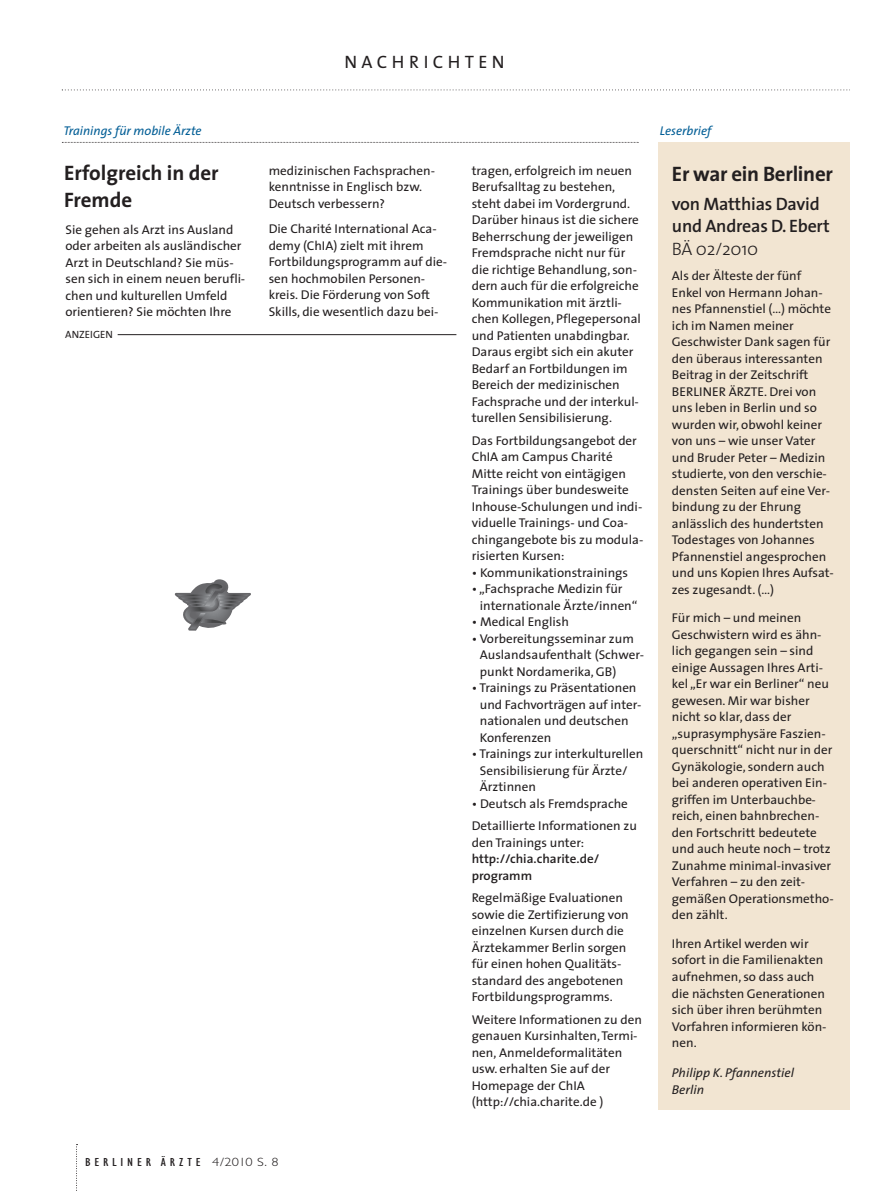
<style>
.page{position:relative;width:893px;height:1191px;background:#fff}
.page>*{position:absolute;margin:0;border:0;box-sizing:border-box;transform-origin:0 0}
.t1{font:700 21px/27px "The Sans";letter-spacing:-.01em;color:#231f20}
.t2{font:600 18px/22.5px "The Sans";letter-spacing:-.015em;color:#231f20}
.t3{font:18px "The Sans";letter-spacing:.245em;color:#231f20}
.t4{font:12.75px/16.5px "The Sans";color:#231f20}
.t5{font:600 12.75px/16.5px "The Sans";color:#231f20}
.t6{font:italic 12.75px "The Sans";color:#005d95}
.t7{font:italic 12.75px/16.5px "The Sans";color:#231f20}
.t8{font:condensed 12px "Gill Sans";letter-spacing:.18em;color:#231f20;scale:1.2 1}
.t9{font:condensed 12px "Gill Sans";letter-spacing:.265em;color:#231f20;scale:1.2 1}
.t10{font:10.5px "The Sans";color:#231f20}
.s1{font-weight:400}
.s2{font-weight:300}
.s3{font-weight:300;font-stretch:normal}
</style>
<div class="page">
<svg style="left:62px;top:90px;width:788px;height:1px"></svg>
<svg style="left:62px;top:142px;width:577px;height:1px"></svg>
<div style="left:658px;top:142px;width:192px;height:967px;background:#f2e5d2"></div>
<svg style="left:76px;top:1144px;width:2px;height:47px"></svg>
<hr style="left:118px;top:334px;width:338px;height:1px;background:#231f20">
<svg style="left:174px;top:579px;width:77px;height:51px"></svg>
<p class="t3" style="left:344px;top:47px;width:162px">NACHRICHTEN</p>
<p class="t6" style="left:63px;top:120px;width:140px">Trainings für mobile Ärzte</p>
<p class="t6" style="left:660px;top:120px;width:53px">Leserbrief</p>
<p class="t1" style="left:64px;top:158px;width:156px">Erfolgreich in der<br>Fremde</p>
<p class="t4" style="left:65px;top:221px;width:181px">Sie gehen als Arzt ins Ausland oder arbeiten als ausländischer<br>Arzt in Deutschland? Sie müs&shy;sen sich in einem neuen berufli&shy;chen und kulturellen Umfeld orientieren? Sie möchten Ihre</p>
<p class="t4" style="left:472px;top:162px;width:171px">tragen, erfolgreich im neuen<br>Berufsalltag zu bestehen, steht dabei im Vordergrund.<br>Darüber hinaus ist die sichere<br>Beherrschung der jeweiligen<br>Fremdsprache nicht nur für die richtige Behandlung, son&shy;dern auch für die erfolgreiche<br>Kommunikation mit ärztli&shy;chen Kollegen, Pflegepersonal und Patienten unabdingbar.<br>Daraus ergibt sich ein akuter<br>Bedarf an Fortbildungen im<br>Bereich der medizinischen<br>Fachsprache und der interkul&shy;turellen Sensibilisierung.</p>
<p class="t4" style="left:472px;top:432px;width:173px">Das Fortbildungsangebot der<br>ChIA am Campus Charité<br>Mitte reicht von eintägigen<br>Trainings über bundesweite<br>Inhouse-Schulungen und indi&shy;viduelle Trainings- und Coa&shy;chingangebote bis zu modula&shy;risierten Kursen:</p>
<p class="t4" style="left:472px;top:564px;width:158px">• Kommunikationstrainings</p>
<p class="t4" style="left:480px;top:580px;width:159px;text-indent:-8px">• „Fachsprache Medizin für internationale Ärzte/innen“</p>
<p class="t4" style="left:472px;top:613px;width:99px">• Medical English</p>
<p class="t4" style="left:480px;top:630px;width:166px;text-indent:-8px">• Vorbereitungsseminar zum<br>Auslandsaufenthalt (Schwer&shy;punkt Nordamerika, GB)</p>
<p class="t4" style="left:480px;top:679px;width:163px;text-indent:-8px">• Trainings zu Präsentationen und Fachvorträgen auf inter&shy;nationalen und deutschen<br>Konferenzen</p>
<p class="t4" style="left:480px;top:745px;width:165px;text-indent:-8px">• Trainings zur interkulturellen<br>Sensibilisierung für Ärzte/<br>Ärztinnen</p>
<p class="t4" style="left:472px;top:792px;width:167px;line-height:22.5px">• Deutsch als Fremdsprache<br>Detaillierte Informationen zu</p>
<p class="t5" style="left:472px;top:834px;width:129px"><span class="s1">den Trainings unter: </span>http://chia.charite.de/ programm</p>
<p class="t4" style="left:472px;top:889px;width:158px">Regelmäßige Evaluationen sowie die Zertifizierung von einzelnen Kursen durch die<br>Ärztekammer Berlin sorgen für einen hohen Qualitäts&shy;standard des angebotenen<br>Fortbildungsprogramms.</p>
<p class="t4" style="left:472px;top:1011px;width:172px">Weitere Informationen zu den genauen Kursinhalten, Termi&shy;nen, Anmeldeformalitäten usw. erhalten Sie auf der<br>Homepage der ChIA (http://chia.charite.de )</p>
<p class="t4" style="left:269px;top:162px;width:168px">medizinischen Fachsprachen&shy;kenntnisse in Englisch bzw.<br>Deutsch verbessern?</p>
<p class="t4" style="left:269px;top:220px;width:180px">Die Charité International Aca&shy;demy (ChIA) zielt mit ihrem<br>Fortbildungsprogramm auf die&shy;sen hochmobilen Personen&shy;kreis. Die Förderung von Soft<br>Skills, die wesentlich dazu bei-</p>
<p class="t1" style="left:672px;top:160px;width:163px">Er war ein Berliner</p>
<p class="t2" style="left:672px;top:192px;width:159px">von Matthias David und Andreas D. Ebert<br><span class="s2">BÄ 02/2010</span></p>
<p class="t4" style="left:672px;top:267px;width:163px">Als der Älteste der fünf<br>Enkel von Hermann Johan&shy;nes Pfannenstiel (…) möchte ich im Namen meiner<br>Geschwister Dank sagen für den überaus interessanten<br>Beitrag in der Zeitschrift<br>BERLINER ÄRZTE. Drei von uns leben in Berlin und so wurden wir, obwohl keiner von uns – wie unser Vater und Bruder Peter – Medizin studierte, von den verschie&shy;densten Seiten auf eine Ver&shy;bindung zu der Ehrung anlässlich des hundertsten<br>Todestages von Johannes<br>Pfannenstiel angesprochen und uns Kopien Ihres Aufsat&shy;zes zugesandt. (…)</p>
<p class="t4" style="left:672px;top:609px;width:163px">Für mich – und meinen<br>Geschwistern wird es ähn&shy;lich gegangen sein – sind einige Aussagen Ihres Arti&shy;kel „Er war ein Berliner“ neu gewesen. Mir war bisher nicht so klar, dass der „suprasymphysäre Faszien&shy;querschnitt“ nicht nur in der<br>Gynäkologie, sondern auch bei anderen operativen Ein&shy;griffen im Unterbauchbe&shy;reich, einen bahnbrechen&shy;den Fortschritt bedeutete und auch heute noch – trotz<br>Zunahme minimal-invasiver<br>Verfahren – zu den zeit&shy;gemäßen Operationsmetho&shy;den zählt.</p>
<p class="t4" style="left:672px;top:935px;width:156px">Ihren Artikel werden wir sofort in die Familienakten aufnehmen, so dass auch die nächsten Generationen sich über ihren berühmten<br>Vorfahren informieren kön&shy;nen.</p>
<p class="t7" style="left:672px;top:1064px;width:124px">Philipp K. Pfannenstiel<br>Berlin</p>
<p class="t10" style="left:65px;top:326px;width:49px">ANZEIGEN</p>
<p class="t9" style="left:85px;top:1155px;width:163px">BERLINER ÄRZTE <span class="s3">4/2010 S. 8</span></p>
<p class="t8" style="left:74px;top:1156px;width:142px">BERLINER ÄRZTE <span class="s3">4/2010 S. 8</span></p>
</div>
